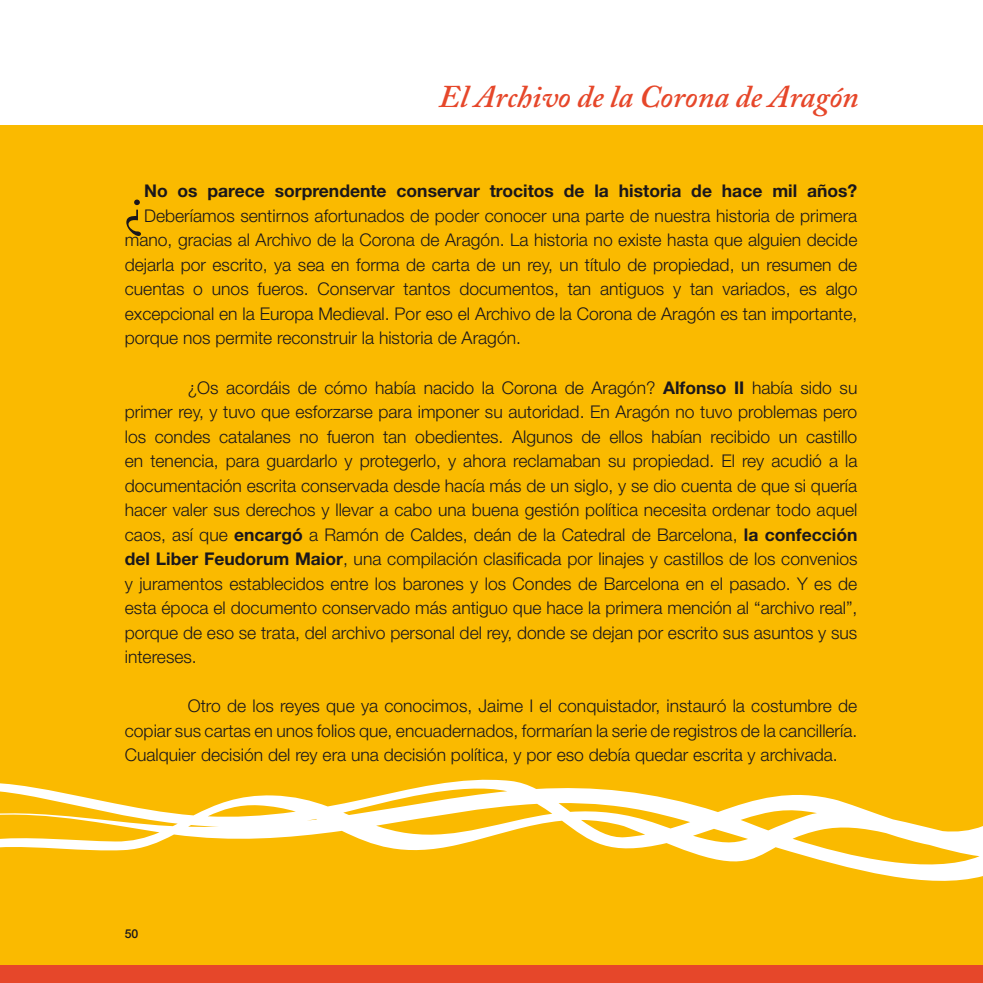
<style>
.page{position:relative;width:983px;height:983px;background:#fff}
.page>*{position:absolute;margin:0;border:0;box-sizing:border-box;transform-origin:0 0}
.t1{font:51.98px "Adobe Caslon Pro";color:#1a171c}
.t2{font:italic 600 31.5px "Adobe Caslon Pro";color:#e6472a}
.t3{font:300 17.5px/24.5px "Helvetica Neue";color:#1a171c;text-align:justify}
.t4{font:700 17.5px "Helvetica Neue";color:#1a171c}
.t5{font:500 12.25px "Helvetica Neue";color:#1a171c}
.s1{font-weight:700}
</style>
<div class="page">
<div style="left:0;top:126px;width:983px;height:856px;background:#faba00"></div>
<svg style="left:0;top:779px;width:983px;height:102px"></svg>
<div style="left:0;top:964px;width:983px;height:18px;background:#e6472a"></div>
<h2 class="t2" style="left:439px;top:84px;width:422px">El Archivo de la Corona de Aragón</h2>
<p class="t4" style="left:144px;top:185px;width:715px">No os parece sorprendente conservar trocitos de la historia de hace mil años?</p>
<p class="t3" style="left:125px;top:205px;width:734px;text-indent:19px">Deberíamos sentirnos afortunados de poder conocer una parte de nuestra historia de primera mano, gracias al Archivo de la Corona de Aragón. La historia no existe hasta que alguien decide dejarla por escrito, ya sea en forma de carta de un rey, un título de propiedad, un resumen de cuentas o unos fueros. Conservar tantos documentos, tan antiguos y tan variados, es algo excepcional en la Europa Medieval. Por eso el Archivo de la Corona de Aragón es tan importante, porque nos permite reconstruir la historia de Aragón.</p>
<p class="t3" style="left:125px;top:376px;width:734px;text-indent:63px">¿Os acordáis de cómo había nacido la Corona de Aragón? <span class="s1">Alfonso II</span> había sido su primer rey, y tuvo que esforzarse para imponer su autoridad. En Aragón no tuvo problemas pero los condes catalanes no fueron tan obedientes. Algunos de ellos habían recibido un castillo en tenencia, para guardarlo y protegerlo, y ahora reclamaban su propiedad. El rey acudió a la documentación escrita conservada desde hacía más de un siglo, y se dio cuenta de que si quería hacer valer sus derechos y llevar a cabo una buena gestión política necesita ordenar todo aquel caos, así que <span class="s1">encargó</span> a Ramón de Caldes, deán de la Catedral de Barcelona, <span class="s1">la confección del Liber Feudorum Maior</span>, una compilación clasificada por linajes y castillos de los convenios y juramentos establecidos entre los barones y los Condes de Barcelona en el pasado. Y es de esta época el documento conservado más antiguo que hace la primera mención al “archivo real”, porque de eso se trata, del archivo personal del rey, donde se dejan por escrito sus asuntos y sus intereses.</p>
<p class="t3" style="left:125px;top:695px;width:734px;text-indent:63px">Otro de los reyes que ya conocimos, Jaime I el conquistador, instauró la costumbre de copiar sus cartas en unos folios que, encuadernados, formarían la serie de registros de la cancillería.<br>Cualquier decisión del rey era una decisión política, y por eso debía quedar escrita y archivada.</p>
<h1 class="t1" style="left:125px;top:181px;width:21px">¿</h1>
<p class="t5" style="left:125px;top:929px;width:15px">50</p>
</div>
